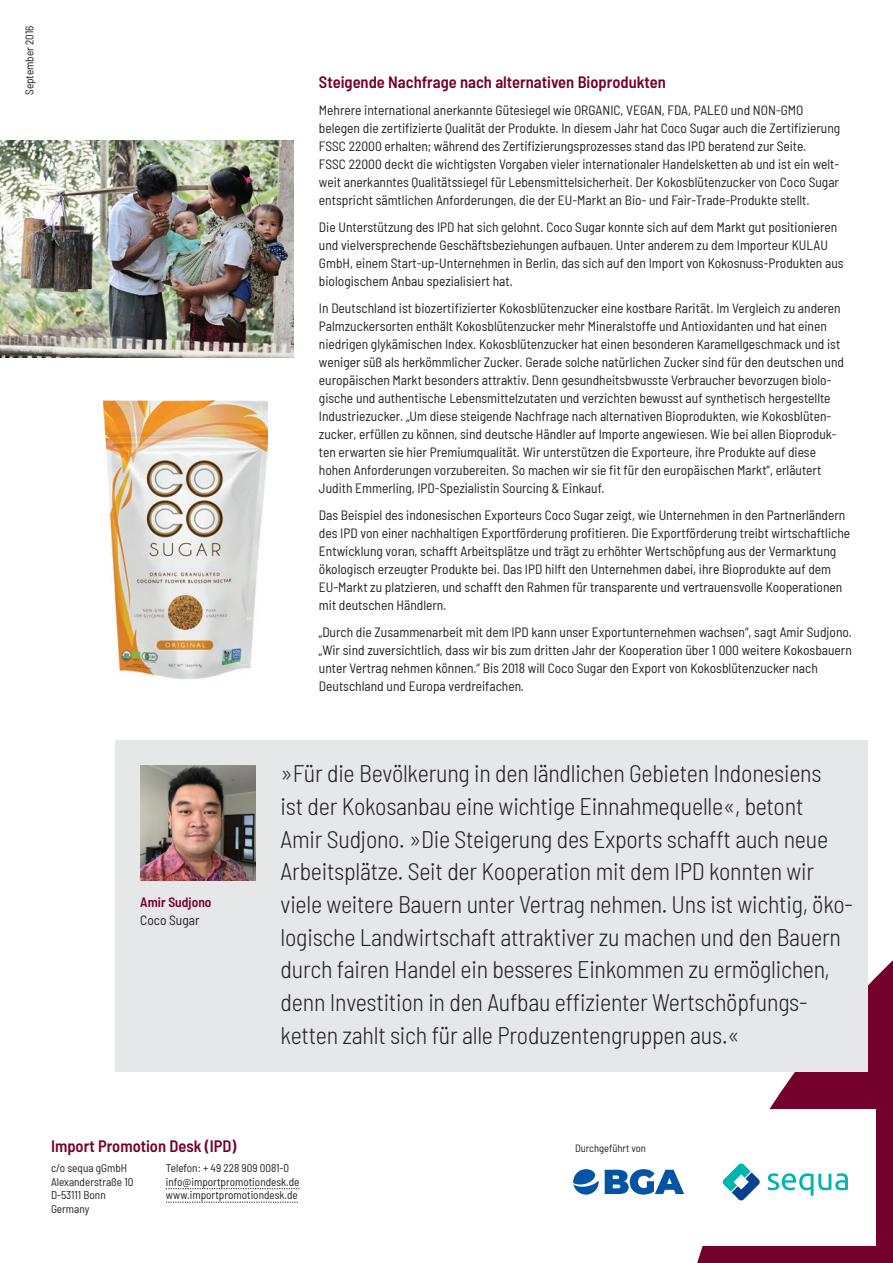
<style>
.page{position:relative;width:893px;height:1263px;background:#fff}
.page>*{position:absolute;margin:0;border:0;box-sizing:border-box;transform-origin:0 0}
.t1{font:300 semi-condensed 24px/32.7px "Barlow";letter-spacing:-.01em;color:#231f20}
.t2{font:600 semi-condensed 16.5px "Barlow";color:#73012b}
.t3{font:semi-condensed 13.5px/18px "Barlow";color:#231f20}
.t4{font:600 semi-condensed 13.5px "Barlow";color:#73012b}
.t5{font:semi-condensed 11.25px/13.5px "Barlow";color:#231f20}
.t6{font:semi-condensed 10.5px "Barlow";color:#231f20}
</style>
<div class="page">
<svg style="left:680px;top:931px;width:213px;height:332px;fill:#73012b"></svg>
<div style="left:17px;top:1110px;width:859px;height:136px;background:#fff"></div>
<svg style="left:768px;top:1173px;width:80px;height:23px"></svg>
<svg style="left:723px;top:1163px;width:37px;height:37px"></svg>
<svg style="left:573px;top:1169px;width:26px;height:25px"></svg>
<svg style="left:605px;top:1169px;width:79px;height:25px"></svg>
<svg style="left:166px;top:1188px;width:133px;height:1px"></svg>
<svg style="left:166px;top:1202px;width:132px;height:1px"></svg>
<div style="left:115px;top:740px;width:752px;height:331px;background:#e6e7e9"></div>
<img style="left:140px;top:765px;width:115px;height:115px">
<img style="left:0;top:140px;width:293px;height:217px">
<img style="left:103px;top:401px;width:165px;height:278px">
<p class="t5" style="left:22px;top:95px;width:71px;rotate:-90deg">September 2016</p>
<p class="t4" style="left:140px;top:892px;width:73px">Amir Sudjono</p>
<p class="t3" style="left:140px;top:910px;width:61px">Coco Sugar</p>
<p class="t2" style="left:319px;top:70px;width:349px">Steigende Nachfrage nach alternativen Bioprodukten</p>
<p class="t3" style="left:319px;top:100px;width:523px">Mehrere international anerkannte Gütesiegel wie ORGANIC, VEGAN, FDA, PALEO und NON-GMO belegen die zertifizierte Qualität der Produkte. In diesem Jahr hat Coco Sugar auch die Zertifizierung FSSC 22000 erhalten; während des Zertifizierungsprozesses stand das IPD beratend zur Seite.<br>FSSC 22000 deckt die wichtigsten Vorgaben vieler internationaler Handelsketten ab und ist ein welt&shy;weit anerkanntes Qualitätssiegel für Lebensmittelsicherheit. Der Kokosblütenzucker von Coco Sugar entspricht sämtlichen Anforderungen, die der EU-Markt an Bio- und Fair-Trade-Produkte stellt.</p>
<p class="t3" style="left:319px;top:217px;width:526px">Die Unterstützung des IPD hat sich gelohnt. Coco Sugar konnte sich auf dem Markt gut positionieren und vielversprechende Geschäftsbeziehungen aufbauen. Unter anderem zu dem Importeur KULAU GmbH, einem Start-up-Unternehmen in Berlin, das sich auf den Import von Kokosnuss-Produkten aus biologischem Anbau spezialisiert hat.</p>
<p class="t3" style="left:319px;top:298px;width:527px">In Deutschland ist biozertifizierter Kokosblütenzucker eine kostbare Rarität. Im Vergleich zu anderen Palmzuckersorten enthält Kokosblütenzucker mehr Mineralstoffe und Antioxidanten und hat einen niedrigen glykämischen Index. Kokosblütenzucker hat einen besonderen Karamellgeschmack und ist weniger süß als herkömmlicher Zucker. Gerade solche natürlichen Zucker sind für den deutschen und europäischen Markt besonders attraktiv. Denn gesundheitsbwusste Verbraucher bevorzugen biolo&shy;gische und authentische Lebensmittelzutaten und verzichten bewusst auf synthetisch hergestellte Industriezucker. „Um diese steigende Nachfrage nach alternativen Bioprodukten, wie Kokosblüten&shy;zucker, erfüllen zu können, sind deutsche Händler auf Importe angewiesen. Wie bei allen Bioproduk&shy;ten erwarten sie hier Premiumqualität. Wir unterstützen die Exporteure, ihre Produkte auf diese hohen Anforderungen vorzubereiten. So machen wir sie fit für den europäischen Markt“, erläutert Judith Emmerling, IPD-Spezialistin Sourcing &amp; Einkauf.</p>
<p class="t3" style="left:319px;top:505px;width:533px">Das Beispiel des indonesischen Exporteurs Coco Sugar zeigt, wie Unternehmen in den Partnerländern des IPD von einer nachhaltigen Exportförderung profitieren. Die Exportförderung treibt wirtschaftliche Entwicklung voran, schafft Arbeitsplätze und trägt zu erhöhter Wertschöpfung aus der Vermarktung ökologisch erzeugter Produkte bei. Das IPD hilft den Unternehmen dabei, ihre Bioprodukte auf dem EU-Markt zu platzieren, und schafft den Rahmen für transparente und vertrauensvolle Kooperationen mit deutschen Händlern.</p>
<p class="t3" style="left:319px;top:622px;width:535px">„Durch die Zusammenarbeit mit dem IPD kann unser Exportunternehmen wachsen“, sagt Amir Sudjono. „Wir sind zuversichtlich, dass wir bis zum dritten Jahr der Kooperation über 1 000 weitere Kokosbauern unter Vertrag nehmen können.“ Bis 2018 will Coco Sugar den Export von Kokosblütenzucker nach Deutschland und Europa verdreifachen.</p>
<p class="t1" style="left:281px;top:755px;width:574px">»Für die Bevölkerung in den ländlichen Gebieten Indonesiens<br>ist der Kokosanbau eine wichtige Einnahmequelle«, betont<br>Amir Sudjono. »Die Steigerung des Exports schafft auch neue Arbeitsplätze. Seit der Kooperation mit dem IPD konnten wir viele weitere Bauern unter Vertrag nehmen. Uns ist wichtig, öko&shy;logische Landwirtschaft attraktiver zu machen und den Bauern durch fairen Handel ein besseres Einkommen zu ermöglichen, denn Investition in den Aufbau effizienter Wertschöpfungs&shy;ketten zahlt sich für alle Produzentengruppen aus.«</p>
<p class="t2" style="left:51px;top:1134px;width:187px">Import Promotion Desk (IPD)</p>
<p class="t5" style="left:51px;top:1160px;width:84px">c/o sequa gGmbH<br>Alexanderstraße 10<br>D-53111 Bonn<br>Germany</p>
<p class="t5" style="left:166px;top:1160px;width:135px">Telefon: + 49 228 909 0081-0 info@importpromotiondesk.de www.importpromotiondesk.de</p>
<p class="t6" style="left:575px;top:1140px;width:72px">Durchgeführt von</p>
</div>
